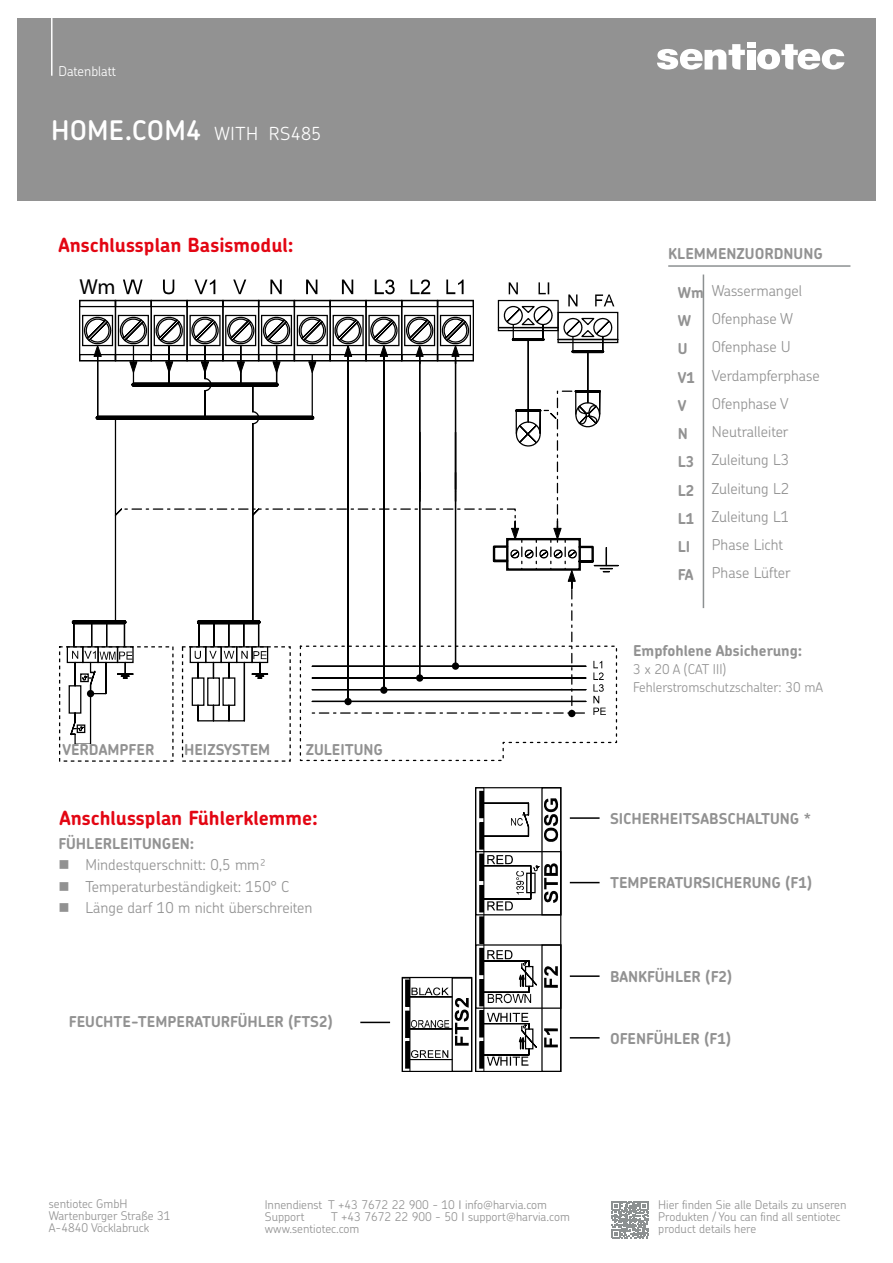
<style>
.page{position:relative;width:893px;height:1263px;background:#fff}
.page>*{position:absolute;margin:0;border:0;box-sizing:border-box;transform-origin:0 0}
.t1{font:600 27px "Chevin Pro";letter-spacing:.01em;color:#fff}
.t2{font:21.75px "Myriad Pro";color:#000}
.t3{font:700 19.5px "Chevin Pro";color:#e30613}
.t4{font:300 15px/28.2px "Chevin Pro";color:#929292}
.t5{font:700 15px/28.2px "Chevin Pro";color:#929292}
.t6{font:300 13.5px/18px "Chevin Pro";color:#929292}
.t7{font:300 13.5px "Chevin Pro";color:#fff}
.t8{font:300 12px/12px "Chevin Pro";color:#929292}
.s1{font-weight:300;font-size:18px}
</style>
<div class="page">
<div style="left:17px;top:18px;width:859px;height:183px;background:#929292"></div>
<svg style="left:657px;top:44px;width:88px;height:26px"></svg>
<svg style="left:757px;top:44px;width:87px;height:26px"></svg>
<div style="left:747px;top:50px;width:8px;height:20px;background:#fff"></div>
<div style="left:747px;top:43px;width:8px;height:5px;background:#fff"></div>
<hr style="left:51px;top:4px;width:2px;height:72px;background:#fff">
<svg style="left:611px;top:1201px;width:37px;height:37px"></svg>
<div style="left:67px;top:646px;width:16px;height:17px;border:1px solid #000"></div>
<svg style="left:69px;top:279px;width:549px;height:483px"></svg>
<hr style="left:703px;top:275px;width:1px;height:333px;background:#8c9091">
<div style="left:63px;top:744px;width:100px;height:15px;background:#fff"></div>
<div style="left:184px;top:744px;width:86px;height:15px;background:#fff"></div>
<div style="left:306px;top:744px;width:84px;height:15px;background:#fff"></div>
<div style="left:475px;top:787px;width:86px;height:284px;border:1px solid #000"></div>
<hr style="left:480px;top:791px;width:3px;height:26px;background:#000">
<div style="left:479px;top:791px;width:5px;height:27px;border:1px solid #000"></div>
<hr style="left:480px;top:823px;width:3px;height:26px;background:#000">
<div style="left:479px;top:822px;width:5px;height:28px;border:1px solid #000"></div>
<hr style="left:480px;top:854px;width:3px;height:26px;background:#000">
<div style="left:479px;top:853px;width:5px;height:28px;border:1px solid #000"></div>
<hr style="left:480px;top:885px;width:3px;height:27px;background:#000">
<div style="left:479px;top:885px;width:5px;height:27px;border:1px solid #000"></div>
<hr style="left:480px;top:917px;width:3px;height:26px;background:#000">
<div style="left:479px;top:916px;width:5px;height:28px;border:1px solid #000"></div>
<hr style="left:480px;top:948px;width:3px;height:26px;background:#000">
<div style="left:479px;top:948px;width:5px;height:27px;border:1px solid #000"></div>
<hr style="left:480px;top:980px;width:3px;height:26px;background:#000">
<div style="left:479px;top:979px;width:5px;height:27px;border:1px solid #000"></div>
<hr style="left:480px;top:1011px;width:3px;height:26px;background:#000">
<div style="left:479px;top:1010px;width:5px;height:27px;border:1px solid #000"></div>
<hr style="left:480px;top:1042px;width:3px;height:26px;background:#000">
<div style="left:479px;top:1041px;width:5px;height:28px;border:1px solid #000"></div>
<hr style="left:406px;top:980px;width:3px;height:26px;background:#000">
<div style="left:405px;top:979px;width:5px;height:28px;border:1px solid #000"></div>
<hr style="left:406px;top:1011px;width:3px;height:26px;background:#000">
<div style="left:405px;top:1011px;width:5px;height:27px;border:1px solid #000"></div>
<hr style="left:406px;top:1042px;width:3px;height:26px;background:#000">
<div style="left:405px;top:1041px;width:5px;height:28px;border:1px solid #000"></div>
<div style="left:541px;top:787px;width:20px;height:128px;border:1px solid #000"></div>
<div style="left:475px;top:944px;width:86px;height:65px;border:1px solid #000"></div>
<div style="left:475px;top:851px;width:86px;height:64px;border:1px solid #000"></div>
<div style="left:452px;top:977px;width:20px;height:94px;border:1px solid #000"></div>
<div style="left:402px;top:977px;width:70px;height:94px;border:1px solid #000"></div>
<svg style="left:544px;top:1028px;width:14px;height:19px"></svg>
<svg style="left:544px;top:966px;width:14px;height:22px"></svg>
<div style="left:541px;top:944px;width:20px;height:127px;border:1px solid #000"></div>
<hr style="left:481px;top:865px;width:49px;height:1px;background:#000">
<hr style="left:482px;top:898px;width:48px;height:1px;background:#000">
<hr style="left:482px;top:802px;width:46px;height:2px;background:#000">
<hr style="left:481px;top:835px;width:47px;height:2px;background:#000">
<div style="left:526px;top:873px;width:10px;height:20px;border:1px solid #000"></div>
<svg style="left:530px;top:863px;width:28px;height:40px"></svg>
<svg style="left:544px;top:798px;width:14px;height:44px"></svg>
<svg style="left:411px;top:1050px;width:37px;height:8px"></svg>
<hr style="left:407px;top:1059px;width:45px;height:1px;background:#000">
<svg style="left:411px;top:1020px;width:38px;height:8px"></svg>
<hr style="left:407px;top:1028px;width:45px;height:1px;background:#000">
<svg style="left:411px;top:987px;width:38px;height:8px"></svg>
<hr style="left:407px;top:996px;width:45px;height:1px;background:#000">
<svg style="left:516px;top:871px;width:8px;height:23px"></svg>
<svg style="left:511px;top:803px;width:19px;height:33px"></svg>
<svg style="left:455px;top:998px;width:14px;height:48px"></svg>
<hr style="left:482px;top:960px;width:47px;height:1px;background:#000">
<hr style="left:482px;top:991px;width:47px;height:2px;background:#000">
<svg style="left:487px;top:950px;width:50px;height:53px"></svg>
<hr style="left:482px;top:1023px;width:47px;height:1px;background:#000">
<hr style="left:482px;top:1054px;width:47px;height:1px;background:#000">
<svg style="left:487px;top:1013px;width:50px;height:53px"></svg>
<svg style="left:487px;top:855px;width:26px;height:9px"></svg>
<svg style="left:487px;top:901px;width:26px;height:9px"></svg>
<hr style="left:570px;top:817px;width:30px;height:2px;background:#000">
<hr style="left:570px;top:882px;width:30px;height:1px;background:#000">
<hr style="left:570px;top:975px;width:30px;height:2px;background:#000">
<hr style="left:570px;top:1037px;width:30px;height:1px;background:#000">
<hr style="left:360px;top:1022px;width:30px;height:1px;background:#000">
<hr style="left:668px;top:265px;width:182px;height:2px;background:#8c9091">
<p class="t7" style="left:58px;top:62px;width:59px">Datenblatt</p>
<h1 class="t1" style="left:51px;top:112px;width:272px">HOME.COM4 <span class="s1">WITH RS485</span></h1>
<h3 class="t3" style="left:59px;top:233px;width:237px">Anschlussplan Basismodul:</h3>
<h2 class="t2" style="left:79px;top:274px;width:38px">Wm</h2>
<p class="t4" style="left:712px;top:276px;width:109px">Wassermangel<br>Ofenphase W<br>Ofenphase U<br>Verdampferphase<br>Ofenphase V<br>Neutralleiter<br>Zuleitung L3<br>Zuleitung L2<br>Zuleitung L1<br>Phase Licht<br>Phase Lüfter</p>
<p class="t5" style="left:668px;top:240px;width:156px">KLEMMENZUORDNUNG</p>
<p class="t5" style="left:678px;top:278px;width:27px">Wm<br>W<br>U<br>V1<br>V<br>N<br>L3<br>L2<br>L1<br>LI<br>FA</p>
<p class="t5" style="left:63px;top:736px;width:93px">VERDAMPFER</p>
<p class="t5" style="left:184px;top:736px;width:88px">HEIZSYSTEM</p>
<p class="t5" style="left:306px;top:736px;width:79px">ZULEITUNG</p>
<h3 class="t3" style="left:60px;top:805px;width:260px">Anschlussplan Fühlerklemme:</h3>
<p class="t5" style="left:58px;top:829px;width:137px">FÜHLERLEITUNGEN:</p>
<p class="t4" style="left:85px;top:854px;width:229px;line-height:21.5px">Mindestquerschnitt: 0,5 mm²<br>Temperaturbeständigkeit: 150° C<br>Länge darf 10 m nicht überschreiten</p>
<p class="t5" style="left:69px;top:1008px;width:265px">FEUCHTE-TEMPERATURFÜHLER (FTS2)</p>
<p class="t5" style="left:633px;top:636px;width:171px">Empfohlene Absicherung:</p>
<p class="t6" style="left:633px;top:659px;width:191px">3 x 20 A (CAT III)<br>Fehlerstromschutzschalter: 30 mA</p>
<p class="t5" style="left:610px;top:804px;width:202px">SICHERHEITSABSCHALTUNG *</p>
<p class="t5" style="left:610px;top:869px;width:203px">TEMPERATURSICHERUNG (F1)</p>
<p class="t5" style="left:610px;top:962px;width:124px">BANKFÜHLER (F2)</p>
<p class="t5" style="left:610px;top:1024px;width:123px">OFENFÜHLER (F1)</p>
<p class="t8" style="left:49px;top:1197px;width:123px">sentiotec GmbH<br>Wartenburger Straße 31<br>A-4840 Vöcklabruck</p>
<p class="t8" style="left:658px;top:1199px;width:190px">Hier finden Sie alle Details zu unseren<br>Produkten / You can find all sentiotec product details here</p>
<p class="t8" style="left:265px;top:1198px;width:284px">Innendienst T +43 7672 22 900 - 10 info@harvia.com<br>Support</p>
<p class="t8" style="left:265px;top:1210px;width:307px;text-indent:66px">T +43 7672 22 900 - 50 support@harvia.com www.sentiotec.com</p>
</div>
